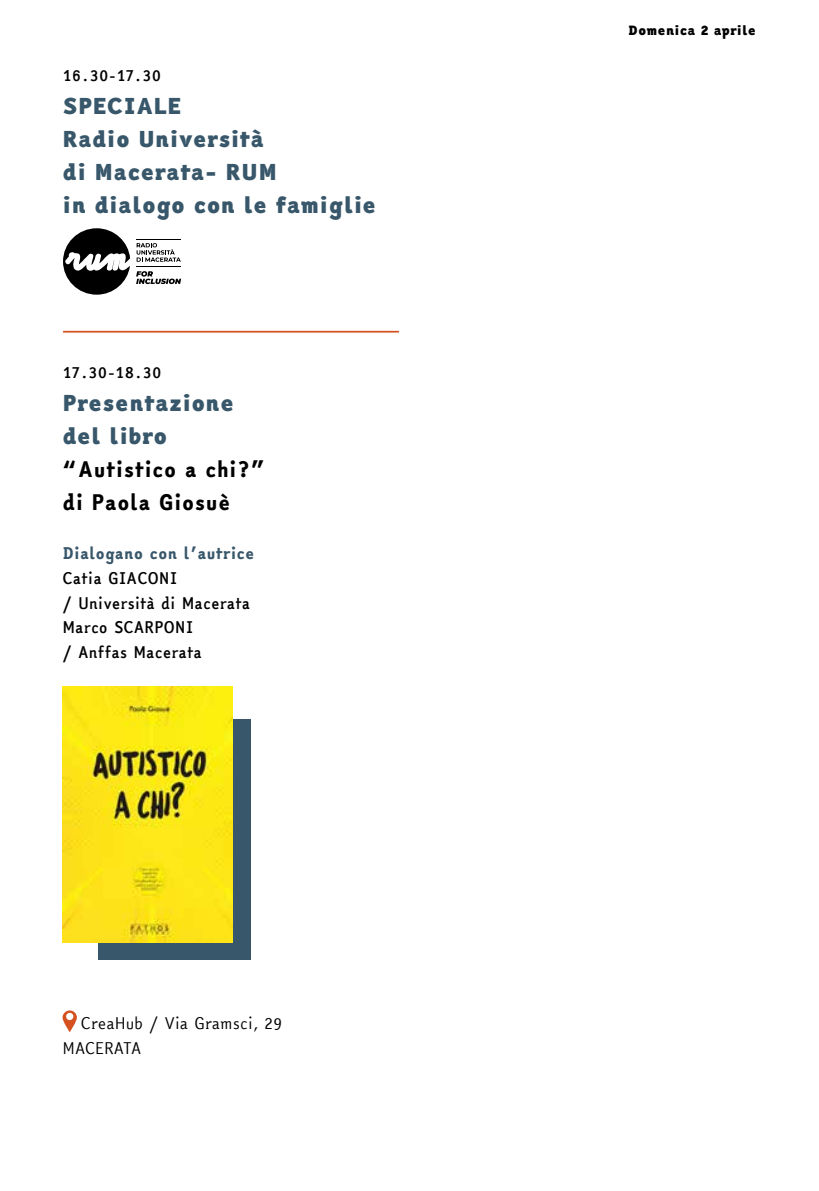
<style>
.page{position:relative;width:819px;height:1191px;background:#fff}
.page>*{position:absolute;margin:0;border:0;box-sizing:border-box;transform-origin:0 0}
.t1{font:900 21px/32.9px "Easy Reading PROXB";color:#38576a}
.t2{font:21px/32.9px "Easy Reading PROXB";color:#000}
.t3{font:700 15.75px/24.7px "Easy Reading PRO";color:#000}
.t4{font:15.75px/24.7px "Easy Reading PRO";color:#000}
.t5{font:15.75px "Easy Reading PROXB";color:#38576a}
.t6{font:900 12.25px "Easy Reading PROXB";color:#000}
</style>
<div class="page">
<div style="left:99px;top:719px;width:152px;height:240px;background:#38576a"></div>
<img style="left:63px;top:687px;width:170px;height:255px">
<svg style="left:63px;top:1010px;width:14px;height:22px"></svg>
<svg style="left:63px;top:228px;width:67px;height:67px"></svg>
<svg style="left:137px;top:243px;width:44px;height:19px"></svg>
<hr style="left:136px;top:239px;width:45px;height:1px;background:#000">
<hr style="left:136px;top:266px;width:45px;height:1px;background:#000">
<svg style="left:136px;top:271px;width:45px;height:13px"></svg>
<hr style="left:63px;top:331px;width:336px;height:1px;background:#d5511f">
<p class="t3" style="left:63px;top:62px;width:100px">16.30-17.30</p>
<h1 class="t1" style="left:63px;top:89px;width:315px">SPECIALE<br>Radio Università<br>di Macerata- RUM<br>in dialogo con le famiglie</h1>
<p class="t3" style="left:63px;top:359px;width:101px">17.30-18.30</p>
<h1 class="t1" style="left:63px;top:386px;width:173px">Presentazione del libro</h1>
<h1 class="t2" style="left:63px;top:452px;width:204px">“Autistico a chi?” di Paola Giosuè</h1>
<p class="t5" style="left:63px;top:540px;width:193px">Dialogano con l’autrice</p>
<p class="t3" style="left:63px;top:565px;width:189px">Catia GIACONI<br>/ Università di Macerata<br>Marco SCARPONI<br>/ Anffas Macerata</p>
<p class="t4" style="left:63px;top:1010px;width:221px;text-indent:18px">CreaHub / Via Gramsci, 29<br>MACERATA</p>
<p class="t6" style="left:628px;top:20px;width:129px">Domenica 2 aprile</p>
</div>
